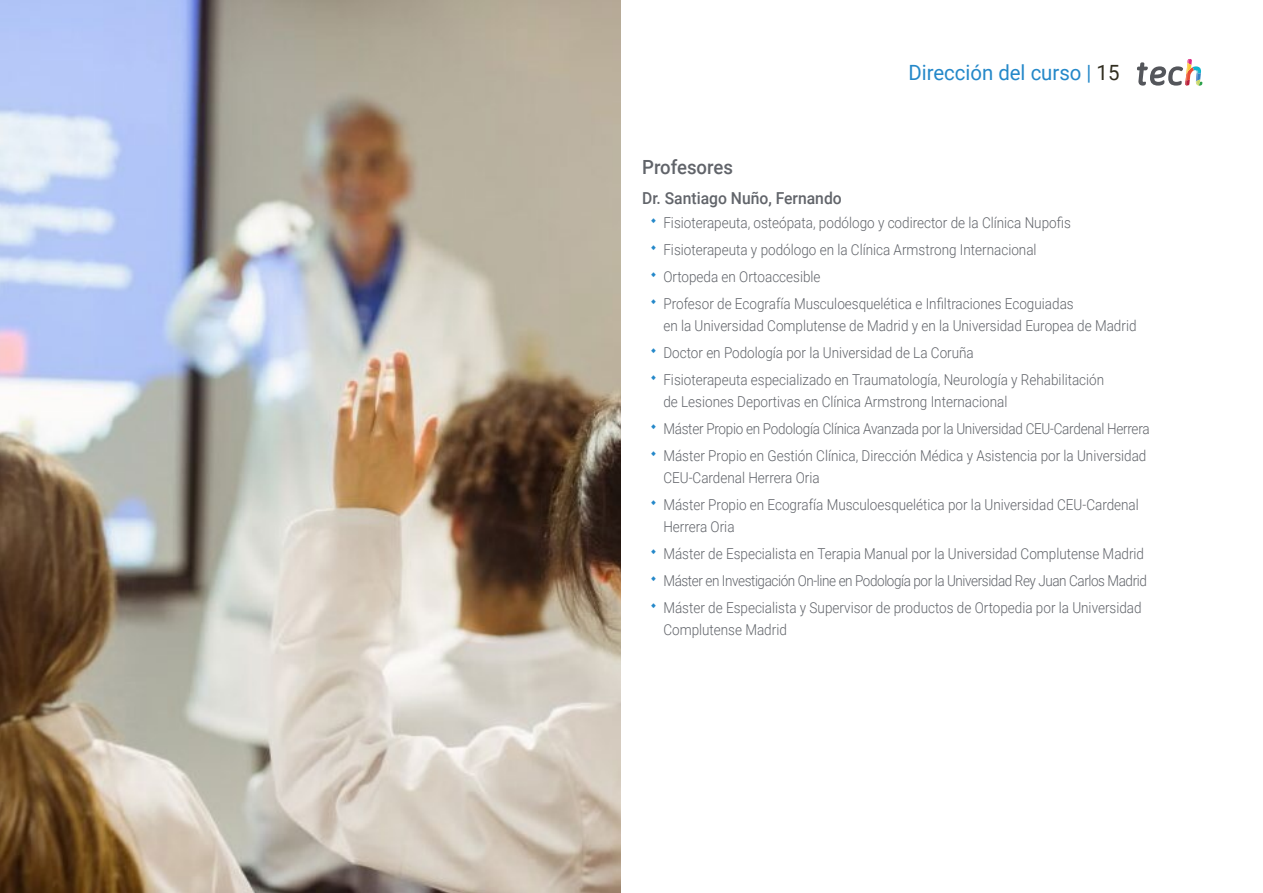
<style>
.page{position:relative;width:1263px;height:893px;background:#fff}
.page>*{position:absolute;margin:0;border:0;box-sizing:border-box;transform-origin:0 0}
.t1{font:21px "Roboto";color:#2488c9}
.t2{font:500 19.5px "Roboto";color:#61646a;scale:.95 1}
.t3{font:500 16.5px "Roboto";color:#61646a;scale:.95 1}
.t4{font:300 15px/26.7px "Roboto";color:#61646a;scale:.9 1}
.s1{color:#312e20}
</style>
<div class="page">
<svg style="left:1137px;top:59px;width:65px;height:27px"></svg>
<img style="left:0;top:0;width:621px;height:893px">
<h2 class="t2" style="left:642px;top:154px;width:97px">Profesores</h2>
<h1 class="t1" style="left:908px;top:57px;width:213px">Dirección del curso | <span class="s1">15</span></h1>
<p class="t3" style="left:642px;top:186px;width:212px">Dr. Santiago Nuño, Fernando</p>
<p class="t4" style="left:663px;top:209px;width:457px">Fisioterapeuta, osteópata, podólogo y codirector de la Clínica Nupofis Fisioterapeuta y podólogo en la Clínica Armstrong Internacional Ortopeda en Ortoaccesible<br>Profesor de Ecografía Musculoesquelética e Infiltraciones Ecoguiadas</p>
<p class="t4" style="left:663px;top:312px;width:527px">en la Universidad Complutense de Madrid y en la Universidad Europea de Madrid<br>Doctor en Podología por la Universidad de La Coruña<br>Fisioterapeuta especializado en Traumatología, Neurología y Rehabilitación</p>
<p class="t4" style="left:663px;top:388px;width:542px">de Lesiones Deportivas en Clínica Armstrong Internacional<br>Máster Propio en Podología Clínica Avanzada por la Universidad CEU-Cardenal Herrera<br>Máster Propio en Gestión Clínica, Dirección Médica y Asistencia por la Universidad</p>
<p class="t4" style="left:663px;top:464px;width:530px">CEU-Cardenal Herrera Oria<br>Máster Propio en Ecografía Musculoesquelética por la Universidad CEU-Cardenal</p>
<p class="t4" style="left:663px;top:513px;width:539px">Herrera Oria<br>Máster de Especialista en Terapia Manual por la Universidad Complutense Madrid Máster en Investigación On-line en Podología por la Universidad Rey Juan Carlos Madrid Máster de Especialista y Supervisor de productos de Ortopedia por la Universidad</p>
<p class="t4" style="left:663px;top:616px;width:139px">Complutense Madrid</p>
</div>
